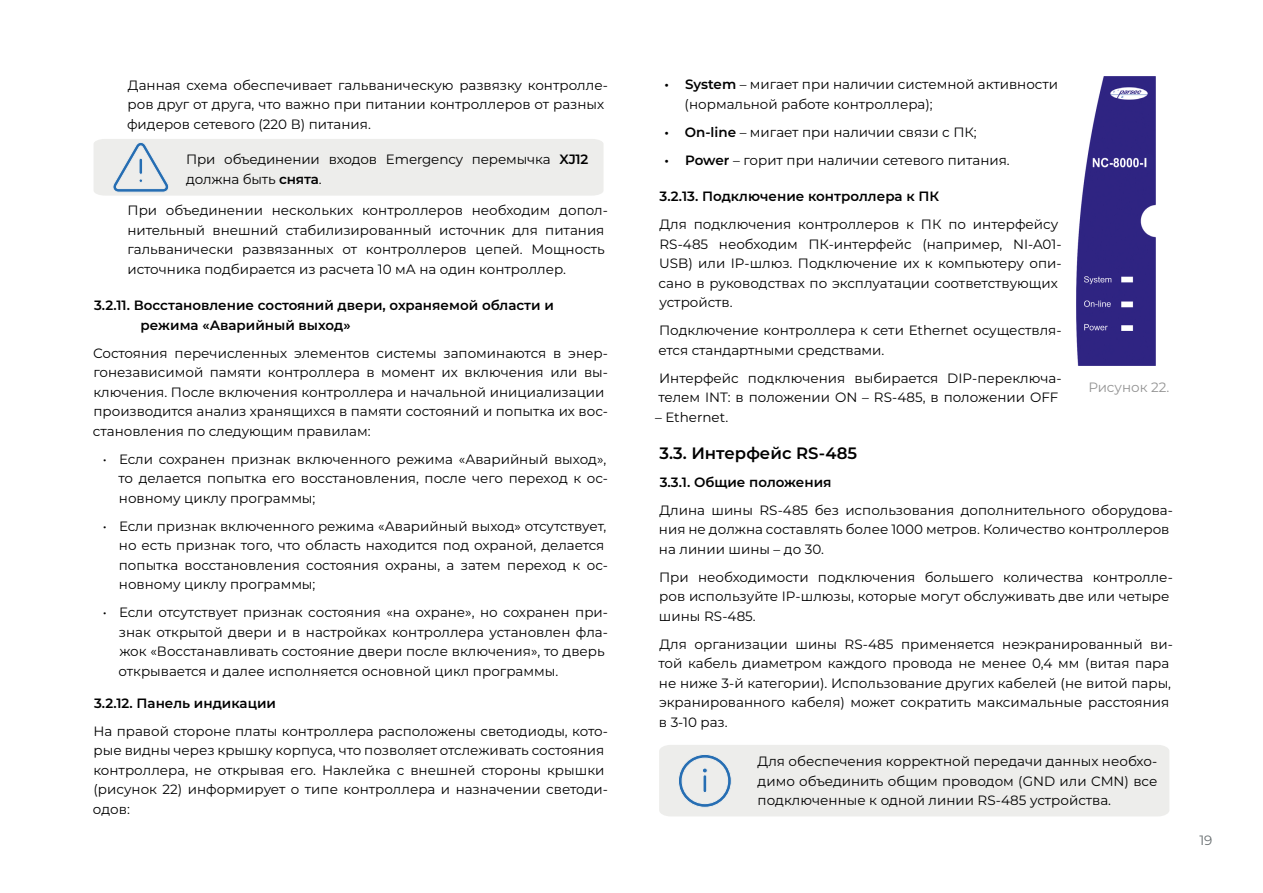
<style>
.page{position:relative;width:1263px;height:893px;background:#fff}
.page>*{position:absolute;margin:0;border:0;box-sizing:border-box;transform-origin:0 0}
.t1{font:600 16.5px "Montserrat";color:#000}
.t2{font:13.5px/19.5px "Montserrat";color:#000}
.t3{font:600 13.5px/19.5px "Montserrat";color:#000}
.t4{font:13.5px "Montserrat";color:#949494}
.t5{font:13.5px "Montserrat";color:#686e70}
.s1{font-weight:600}
</style>
<div class="page">
<div style="left:94px;top:139px;width:509px;height:57px;background:#ededeb"></div>
<img style="left:1076px;top:77px;width:80px;height:289px">
<div style="left:659px;top:745px;width:510px;height:71px;background:#ededeb"></div>
<p class="t2" style="left:127px;top:75px;width:482px">Данная схема обеспечивает гальваническую развязку контролле&shy;ров друг от друга, что важно при питании контроллеров от разных фидеров сетевого (220 В) питания.</p>
<p class="t2" style="left:186px;top:149px;width:404px">При объединении входов Emergency перемычка <span class="s1">XJ12 </span>должна быть <span class="s1">снята</span>.</p>
<p class="t2" style="left:127px;top:200px;width:482px">При объединении нескольких контроллеров необходим допол&shy;нительный внешний стабилизированный источник для питания гальванически развязанных от контроллеров цепей. Мощность источника подбирается из расчета 10 мА на один контроллер.</p>
<p class="t3" style="left:141px;top:295px;width:415px;text-indent:-47px">3.2.11. Восстановление состояний двери, охраняемой области и режима «Аварийный выход»</p>
<p class="t2" style="left:93px;top:343px;width:516px">Состояния перечисленных элементов системы запоминаются в энер&shy;гонезависимой памяти контроллера в момент их включения или вы&shy;ключения. После включения контроллера и начальной инициализации производится анализ хранящихся в памяти состояний и попытка их вос&shy;становления по следующим правилам:</p>
<p class="t2" style="left:118px;top:449px;width:491px;text-indent:-15px">• Если сохранен признак включенного режима «Аварийный выход», то делается попытка его восстановления, после чего переход к ос&shy;новному циклу программы;</p>
<p class="t2" style="left:119px;top:516px;width:491px;text-indent:-16px">• Если признак включенного режима «Аварийный выход» отсутствует, но есть признак того, что область находится под охраной, делается попытка восстановления состояния охраны, а затем переход к ос&shy;новному циклу программы;</p>
<p class="t2" style="left:118px;top:602px;width:491px;text-indent:-16px">• Если отсутствует признак состояния «на охране», но сохранен при&shy;знак открытой двери и в настройках контроллера установлен фла&shy;жок «Восстанавливать состояние двери после включения», то дверь открывается и далее исполняется основной цикл программы.</p>
<p class="t3" style="left:94px;top:693px;width:183px">3.2.12. Панель индикации</p>
<p class="t2" style="left:93px;top:721px;width:516px">На правой стороне платы контроллера расположены светодиоды, кото&shy;рые видны через крышку корпуса, что позволяет отслеживать состояния контроллера, не открывая его. Наклейка с внешней стороны крышки (рисунок 22) информирует о типе контроллера и назначении светоди&shy;одов:</p>
<p class="t2" style="left:685px;top:74px;width:375px;text-indent:-20px"><span class="s1">• System</span> – мигает при наличии системной активности (нормальной работе контроллера);</p>
<p class="t2" style="left:665px;top:122px;width:314px"><span class="s1">• On-line</span> – мигает при наличии связи с ПК;</p>
<p class="t2" style="left:665px;top:150px;width:347px"><span class="s1">• Power</span> – горит при наличии сетевого питания.</p>
<p class="t3" style="left:660px;top:186px;width:281px">3.2.13. Подключение контроллера к ПК</p>
<p class="t2" style="left:658px;top:214px;width:405px">Для подключения контроллеров к ПК по интерфейсу RS-485 необходим ПК-интерфейс (например, NI-A01- USB) или IP-шлюз. Подключение их к компьютеру опи&shy;сано в руководствах по эксплуатации соответствующих устройств.</p>
<p class="t2" style="left:658px;top:320px;width:405px">Подключение контроллера к сети Ethernet осуществля&shy;ется стандартными средствами.</p>
<p class="t2" style="left:658px;top:368px;width:405px">Интерфейс подключения выбирается DIP-переключа&shy;телем INT: в положении ON – RS-485, в положении OFF</p>
<p class="t2" style="left:655px;top:407px;width:75px">– Ethernet.</p>
<p class="t1" style="left:659px;top:441px;width:199px">3.3. Интерфейс RS-485</p>
<p class="t3" style="left:660px;top:471px;width:173px">3.3.1. Общие положения</p>
<p class="t2" style="left:659px;top:500px;width:515px">Длина шины RS-485 без использования дополнительного оборудова&shy;ния не должна составлять более 1000 метров. Количество контроллеров на линии шины – до 30.</p>
<p class="t2" style="left:659px;top:567px;width:515px">При необходимости подключения большего количества контролле&shy;ров используйте IP-шлюзы, которые могут обслуживать две или четыре шины RS-485.</p>
<p class="t2" style="left:658px;top:634px;width:516px">Для организации шины RS-485 применяется неэкранированный ви&shy;той кабель диаметром каждого провода не менее 0,4 мм (витая пара не ниже 3-й категории). Использование других кабелей (не витой пары, экранированного кабеля) может сократить максимальные расстояния в 3-10 раз.</p>
<p class="t4" style="left:1088px;top:378px;width:82px">Рисунок 22.</p>
<p class="t2" style="left:758px;top:751px;width:401px;text-align:justify">Для обеспечения корректной передачи данных необхо&shy;димо объединить общим проводом (GND или CMN) все подключенные к одной линии RS-485 устройства.</p>
<p class="t5" style="left:1199px;top:831px;width:15px">19</p>
</div>
